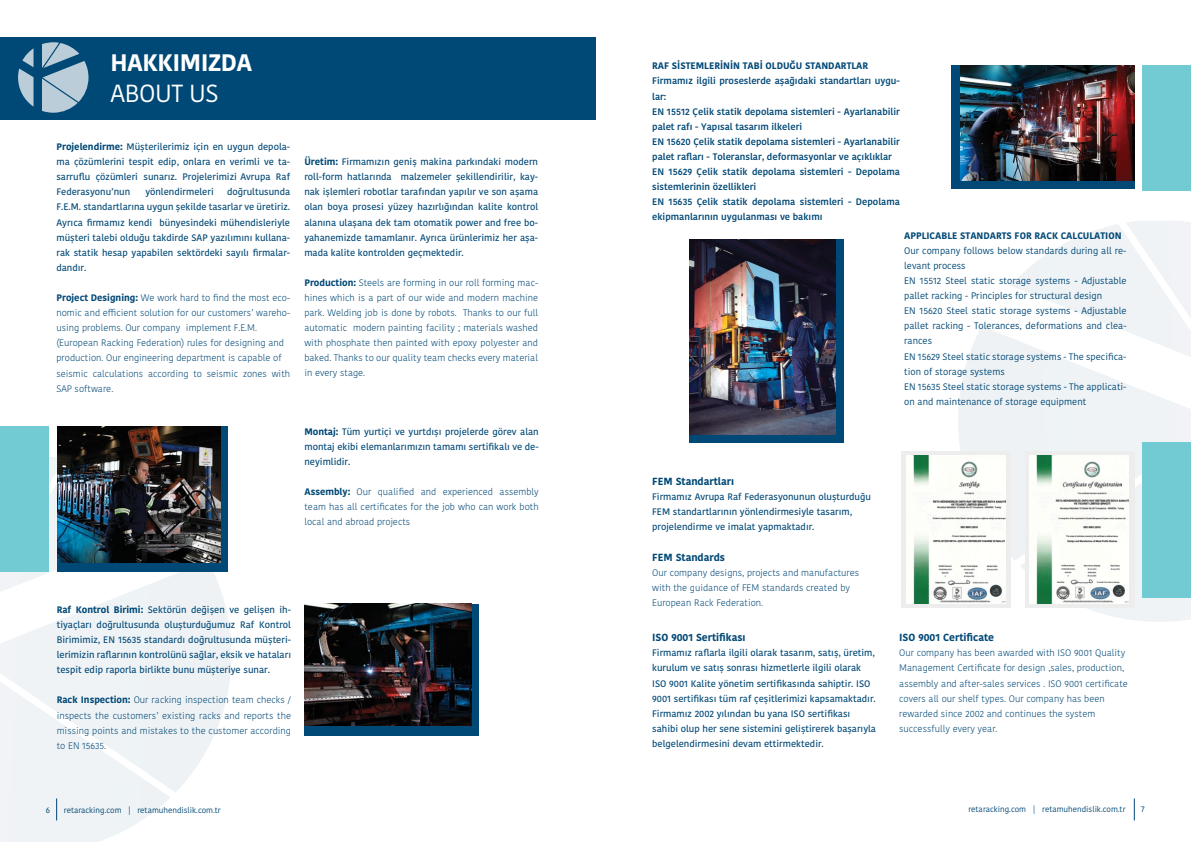
<style>
.page{position:relative;width:1191px;height:842px;background:#fff}
.page>*{position:absolute;margin:0;border:0;box-sizing:border-box;transform-origin:0 0}
.t1{font:24.7px "Kohinoor Bangla";letter-spacing:-.02em;color:#fff}
.t2{font:700 23.8px "Kohinoor Bangla";letter-spacing:-.02em;color:#fff}
.t3{font:700 10.3px "Kohinoor Bangla";color:#004876}
.t4{font:500 9.4px/15.1px "Kohinoor Bangla";color:#004876;text-align:justify}
.t5{font:300 9.4px/15.1px "Kohinoor Bangla";color:#004876}
.t6{font:600 9.4px/15.1px "Kohinoor Bangla";color:#004876}
.t7{font:9.4px/15.1px "Kohinoor Bangla";color:#004876}
.t8{font:700 9.4px "Kohinoor Bangla";color:#004876}
.t9{font:8.4px "Kohinoor Bangla";color:#004876}
.t10{font:8px "Kohinoor Bangla";color:#004876}
.s1{font-weight:700}
</style>
<div class="page">
<svg style="left:1133px;top:798px;width:1px;height:22px"></svg>
<svg style="left:958px;top:327px;width:233px;height:233px"></svg>
<svg style="left:1010px;top:221px;width:181px;height:142px"></svg>
<svg style="left:1019px;top:440px;width:172px;height:182px"></svg>
<svg style="left:0;top:572px;width:231px;height:220px"></svg>
<svg style="left:0;top:457px;width:180px;height:141px"></svg>
<svg style="left:0;top:672px;width:171px;height:170px"></svg>
<div style="left:0;top:426px;width:48px;height:146px;background:#72cbd2"></div>
<div style="left:1142px;top:442px;width:49px;height:156px;background:#72cbd2"></div>
<div style="left:1142px;top:65px;width:49px;height:125px;background:#72cbd2"></div>
<div style="left:0;top:37px;width:595px;height:82px;background:#004876"></div>
<svg style="left:18px;top:48px;width:16px;height:59px"></svg>
<svg style="left:42px;top:42px;width:46px;height:71px"></svg>
<div style="left:57px;top:426px;width:171px;height:146px;background:#004876"></div>
<img style="left:57px;top:426px;width:163px;height:137px">
<div style="left:304px;top:604px;width:175px;height:132px;background:#004876"></div>
<img style="left:304px;top:604px;width:167px;height:122px">
<div style="left:690px;top:239px;width:153px;height:203px;background:#004876"></div>
<img style="left:689px;top:239px;width:146px;height:196px">
<div style="left:951px;top:65px;width:183px;height:124px;background:#004876"></div>
<img style="left:961px;top:65px;width:173px;height:116px">
<svg style="left:901px;top:451px;width:110px;height:157px;fill:#ededee"></svg>
<img style="left:907px;top:456px;width:98px;height:147px">
<svg style="left:1024px;top:451px;width:110px;height:157px;background:#eceeed"></svg>
<img style="left:1029px;top:456px;width:99px;height:147px">
<h2 class="t2" style="left:110px;top:42px;width:143px">HAKKIMIZDA</h2>
<h1 class="t1" style="left:110px;top:74px;width:110px">ABOUT US</h1>
<p class="t4" style="left:56px;top:139px;width:235px"><span class="s1">Projelendirme:</span> Müşterilerimiz için en uygun depola&shy;ma çözümlerini tespit edip, onlara en verimli ve ta&shy;sarruflu çözümleri sunarız. Projelerimizi Avrupa Raf Federasyonu’nun</p>
<p class="t4" style="left:56px;top:184px;width:235px;text-indent:171px">doğrultusunda F.E.M. standartlarına uygun şekilde tasarlar ve üretiriz.<br>Ayrıca firmamız kendi bünyesindeki mühendisleriyle müşteri talebi olduğu takdirde SAP yazılımını kullana&shy;rak statik hesap yapabilen sektördeki sayılı firmalar&shy;dandır.</p>
<p class="t5" style="left:56px;top:290px;width:235px"><span class="s1">Project Designing:</span> We work hard to find the most eco&shy;nomic and efficient solution for our customers’ wareho&shy;using problems. Our company implement F.E.M. (European Racking Federation) rules for designing and production. Our engineering department is capable of seismic calculations according to seismic zones with SAP software.</p>
<p class="t4" style="left:145px;top:184px;width:70px">yönlendirmeleri</p>
<p class="t4" style="left:304px;top:154px;width:235px"><span class="s1">Üretim:</span> Firmamızın geniş makina parkındaki modern roll-form hatlarında malzemeler şekillendirilir, kay&shy;nak işlemleri robotlar tarafından yapılır ve son aşama olan boya prosesi yüzey hazırlığından kalite kontrol alanına ulaşana dek tam otomatik power and free bo&shy;yahanemizde tamamlanır. Ayrıca ürünlerimiz her aşa&shy;mada kalite kontrolden geçmektedir.</p>
<p class="t5" style="left:304px;top:275px;width:235px;text-align:justify"><span class="s1">Production:</span> Steels are forming in our roll forming mac&shy;hines which is a part of our wide and modern machine park. Welding job is done by robots. Thanks to our full automatic modern painting facility ; materials washed with phosphate then painted with epoxy polyester and baked. Thanks to our quality team checks every material in every stage.</p>
<p class="t4" style="left:304px;top:424px;width:236px"><span class="s1">Montaj:</span> Tüm yurtiçi ve yurtdışı projelerde görev alan montaj ekibi elemanlarımızın tamamı sertifikalı ve de&shy;neyimlidir.</p>
<p class="t5" style="left:304px;top:484px;width:236px;text-align:justify"><span class="s1">Assembly:</span> Our qualified and experienced assembly team has all certificates for the job who can work both local and abroad projects</p>
<p class="t4" style="left:57px;top:602px;width:236px"><span class="s1">Raf Kontrol Birimi:</span> Sektörün değişen ve gelişen ih&shy;tiyaçları doğrultusunda oluşturduğumuz Raf Kontrol Birimimiz, EN 15635 standardı doğrultusunda müşteri&shy;lerimizin raflarının kontrolünü sağlar, eksik ve hataları tespit edip raporla birlikte bunu müşteriye sunar.</p>
<p class="t5" style="left:57px;top:692px;width:236px;text-align:justify"><span class="s1">Rack Inspection:</span> Our racking inspection team checks / inspects the customers’ existing racks and reports the missing points and mistakes to the customer according to EN 15635.</p>
<p class="t8" style="left:652px;top:58px;width:217px">RAF SİSTEMLERİNİN TABİ OLDUĞU STANDARTLAR</p>
<p class="t6" style="left:652px;top:73px;width:249px">Firmamız ilgili proseslerde aşağıdaki standartları uygu&shy;lar:<br>EN 15512 Çelik statik depolama sistemleri - Ayarlanabilir palet rafı - Yapısal tasarım ilkeleri<br>EN 15620 Çelik statik depolama sistemleri - Ayarlanabilir palet rafları - Toleranslar, deformasyonlar ve açıklıklar EN 15629 Çelik statik depolama sistemleri - Depolama sistemlerinin özellikleri<br>EN 15635 Çelik statik depolama sistemleri - Depolama ekipmanlarının uygulanması ve bakımı</p>
<p class="t8" style="left:904px;top:227px;width:219px">APPLICABLE STANDARTS FOR RACK CALCULATION</p>
<p class="t7" style="left:904px;top:243px;width:224px">Our company follows below standards during all re&shy;levant process<br>EN 15512 Steel static storage systems - Adjustable pallet racking - Principles for structural design<br>EN 15620 Steel static storage systems - Adjustable pallet racking - Tolerances, deformations and clea&shy;rances<br>EN 15629 Steel static storage systems - The specifica&shy;tion of storage systems<br>EN 15635 Steel static storage systems - The applicati&shy;on and maintenance of storage equipment</p>
<p class="t3" style="left:652px;top:472px;width:83px">FEM Standartları</p>
<p class="t4" style="left:652px;top:489px;width:220px;text-align:left">Firmamız Avrupa Raf Federasyonunun oluşturduğu<br>FEM standartlarının yönlendirmesiyle tasarım, projelendirme ve imalat yapmaktadır.</p>
<p class="t3" style="left:652px;top:548px;width:74px">FEM Standards</p>
<p class="t5" style="left:652px;top:565px;width:208px">Our company designs, projects and manufactures with the guidance of FEM standards created by<br>European Rack Federation.</p>
<p class="t3" style="left:652px;top:629px;width:95px">ISO 9001 Sertifikası</p>
<p class="t4" style="left:652px;top:645px;width:225px;text-align:left">Firmamız raflarla ilgili olarak tasarım, satış, üretim, kurulum ve satış sonrası hizmetlerle ilgili olarak ISO 9001 Kalite yönetim sertifikasında sahiptir. ISO 9001 sertifikası tüm raf çeşitlerimizi kapsamaktadır.<br>Firmamız 2002 yılından bu yana ISO sertifikası sahibi olup her sene sistemini geliştirerek başarıyla belgelendirmesini devam ettirmektedir.</p>
<p class="t3" style="left:899px;top:629px;width:96px">ISO 9001 Certificate</p>
<p class="t5" style="left:899px;top:645px;width:230px">Our company has been awarded with ISO 9001 Quality Management Certificate for design ,sales, production, assembly and after-sales services . ISO 9001 certificate covers all our shelf types. Our company has been rewarded since 2002 and continues the system successfully every year.</p>
<p class="t9" style="left:46px;top:804px;width:6px">6</p>
<p class="t10" style="left:64px;top:804px;width:159px">retaracking.com | retamuhendislik.com.tr</p>
<p class="t10" style="left:968px;top:803px;width:159px">retaracking.com | retamuhendislik.com.tr</p>
<p class="t9" style="left:1141px;top:802px;width:5px">7</p>
</div>
